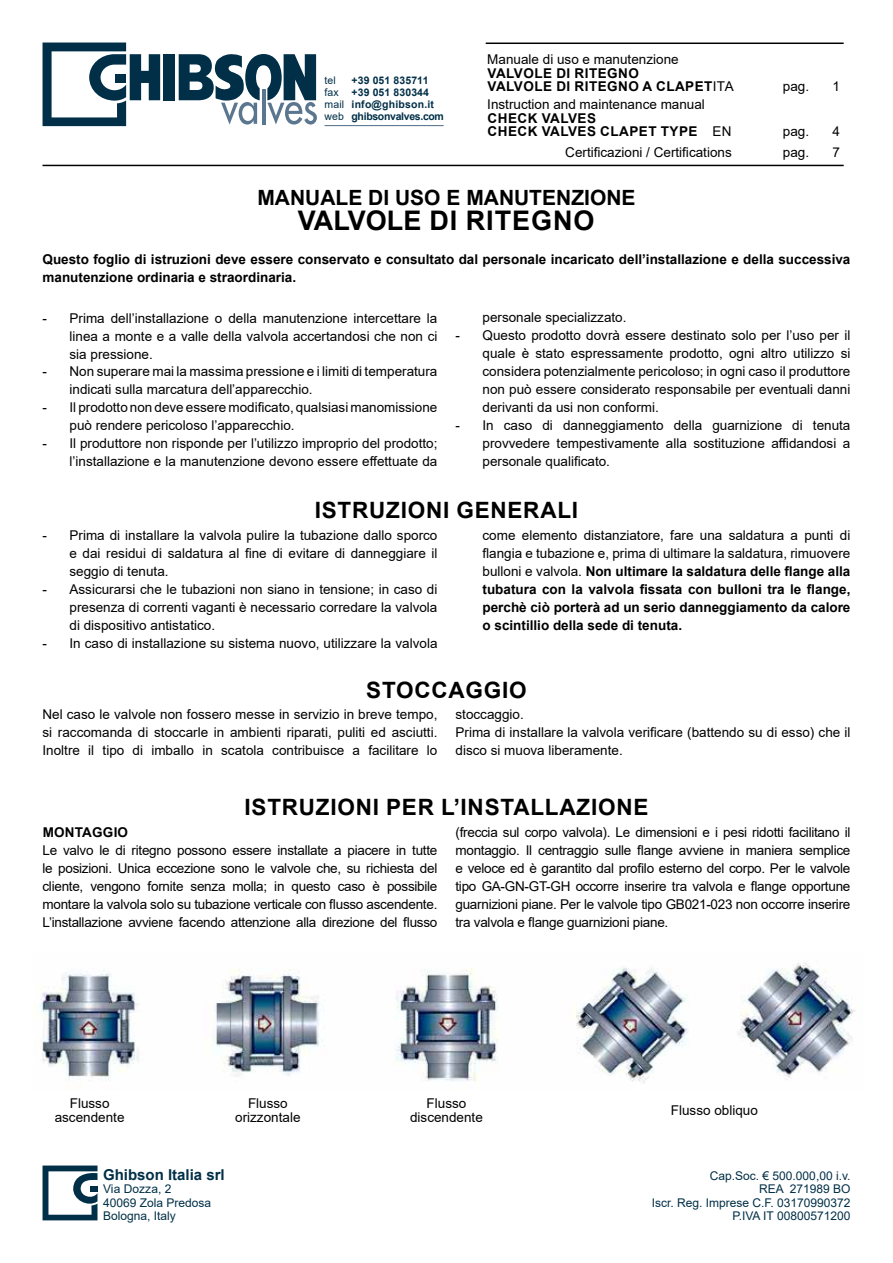
<style>
.page{position:relative;width:893px;height:1263px;background:#fff}
.page>*{position:absolute;margin:0;border:0;box-sizing:border-box;transform-origin:0 0}
.t1{font:700 27px "Arial";letter-spacing:.035em;color:#000}
.t2{font:700 22.5px "Arial";letter-spacing:.035em;color:#000}
.t3{font:700 21px "Arial";color:#000}
.t4{font:700 15px "Arial";color:#002f47}
.t5{font:13.5px/18px "Arial";color:#000;text-align:justify}
.t6{font:700 13.5px/18px "Arial";color:#000;text-align:justify}
.t7{font:700 13.5px/13.5px "Arial";letter-spacing:.035em;color:#000}
.t8{font:12px/13.5px "Arial";color:#002f47;text-align:right}
.t9{font:700 10.5px/12px "Arial";letter-spacing:.01em;color:#002f47}
.t10{font:10.5px "Arial";color:#002f47}
.s1{font-weight:400}
</style>
<div class="page">
<img style="left:39px;top:961px;width:817px;height:122px">
<svg style="left:43px;top:1165px;width:54px;height:55px"></svg>
<div style="left:90px;top:1186px;width:7px;height:6px;background:#002f47"></div>
<hr style="left:325px;top:125px;width:119px;height:1px;background:#5b7790">
<svg style="left:43px;top:43px;width:117px;height:83px"></svg>
<svg style="left:179px;top:54px;width:138px;height:71px"></svg>
<div style="left:164px;top:54px;width:11px;height:46px;background:#002f47"></div>
<hr style="left:43px;top:165px;width:801px;height:1px;background:#000">
<hr style="left:486px;top:43px;width:358px;height:1px;background:#000">
<p class="t9" style="left:325px;top:74px;width:121px;text-indent:27px">+39 051 835711 <span class="s1">fax</span> +39 051 830344 <span class="s1">mail</span> info@ghibson.it <span class="s1">web</span> ghibsonvalves.com</p>
<p class="t10" style="left:325px;top:73px;width:13px">tel</p>
<p class="t5" style="left:487px;top:50px;width:193px">Manuale di uso e manutenzione</p>
<p class="t7" style="left:488px;top:66px;width:248px">VALVOLE DI RITEGNO<br>VALVOLE DI RITEGNO A CLAPET<span class="s1">ITA</span></p>
<p class="t5" style="left:487px;top:95px;width:219px">Instruction and maintenance manual</p>
<p class="t7" style="left:488px;top:111px;width:246px">CHECK VALVES<br>CHECK VALVES CLAPET TYPE <span class="s1">EN</span></p>
<p class="t5" style="left:783px;top:77px;width:28px">pag.</p>
<p class="t5" style="left:832px;top:77px;width:9px">1</p>
<p class="t5" style="left:783px;top:122px;width:28px">pag.</p>
<p class="t5" style="left:832px;top:122px;width:9px">4</p>
<p class="t5" style="left:565px;top:143px;width:168px">Certificazioni / Certifications</p>
<p class="t5" style="left:783px;top:143px;width:28px">pag.</p>
<p class="t5" style="left:832px;top:143px;width:9px">7</p>
<h3 class="t3" style="left:257px;top:183px;width:380px">MANUALE DI USO E MANUTENZIONE</h3>
<h1 class="t1" style="left:298px;top:202px;width:298px">VALVOLE DI RITEGNO</h1>
<p class="t6" style="left:43px;top:250px;width:809px">Questo foglio di istruzioni deve essere conservato e consultato dal personale incaricato dell’installazione e della successiva manutenzione ordinaria e straordinaria.</p>
<p class="t5" style="left:70px;top:309px;width:369px;text-indent:-27px">- Prima dell’installazione o della manutenzione intercettare la linea a monte e a valle della valvola accertandosi che non ci sia pressione.</p>
<p class="t5" style="left:70px;top:363px;width:369px;text-indent:-27px">- Non superare mai la massima pressione e i limiti di temperatura indicati sulla marcatura dell’apparecchio.</p>
<p class="t5" style="left:70px;top:399px;width:369px;text-indent:-27px">- Il prodotto non deve essere modificato, qualsiasi manomissione può rendere pericoloso l’apparecchio.</p>
<p class="t5" style="left:43px;top:435px;width:396px;text-align:right">- Il produttore non risponde per l’utilizzo improprio del prodotto; l’installazione e la manutenzione devono essere effettuate da</p>
<p class="t5" style="left:482px;top:309px;width:146px">personale specializzato.</p>
<p class="t5" style="left:482px;top:327px;width:369px;text-indent:-27px">- Questo prodotto dovrà essere destinato solo per l’uso per il quale è stato espressamente prodotto, ogni altro utilizzo si considera potenzialmente pericoloso; in ogni caso il produttore non può essere considerato responsabile per eventuali danni derivanti da usi non conformi.</p>
<p class="t5" style="left:482px;top:417px;width:369px;text-indent:-27px">- In caso di danneggiamento della guarnizione di tenuta provvedere tempestivamente alla sostituzione affidandosi a personale qualificato.</p>
<h2 class="t2" style="left:315px;top:494px;width:265px">ISTRUZIONI GENERALI</h2>
<p class="t5" style="left:70px;top:526px;width:369px;text-indent:-27px">- Prima di installare la valvola pulire la tubazione dallo sporco e dai residui di saldatura al fine di evitare di danneggiare il seggio di tenuta.</p>
<p class="t5" style="left:70px;top:580px;width:369px;text-indent:-27px">- Assicurarsi che le tubazioni non siano in tensione; in caso di presenza di correnti vaganti è necessario corredare la valvola di dispositivo antistatico.</p>
<p class="t5" style="left:43px;top:634px;width:396px">- In caso di installazione su sistema nuovo, utilizzare la valvola</p>
<p class="t6" style="left:482px;top:526px;width:369px"><span class="s1">come elemento distanziatore, fare una saldatura a punti di flangia e tubazione e, prima di ultimare la saldatura, rimuovere bulloni e valvola.</span> Non ultimare la saldatura delle flange alla tubatura con la valvola fissata con bulloni tra le flange, perchè ciò porterà ad un serio danneggiamento da calore o scintillio della sede di tenuta.</p>
<h2 class="t2" style="left:366px;top:674px;width:162px">STOCCAGGIO</h2>
<p class="t5" style="left:43px;top:706px;width:396px">Nel caso le valvole non fossero messe in servizio in breve tempo, si raccomanda di stoccarle in ambienti riparati, puliti ed asciutti.<br>Inoltre il tipo di imballo in scatola contribuisce a facilitare lo</p>
<p class="t5" style="left:455px;top:705px;width:396px;text-align:left">stoccaggio.<br>Prima di installare la valvola verificare (battendo su di esso) che il disco si muova liberamente.</p>
<h2 class="t2" style="left:245px;top:791px;width:405px">ISTRUZIONI PER L’INSTALLAZIONE</h2>
<p class="t6" style="left:43px;top:823px;width:87px">MONTAGGIO</p>
<p class="t5" style="left:43px;top:841px;width:396px">Le valvo le di ritegno possono essere installate a piacere in tutte le posizioni. Unica eccezione sono le valvole che, su richiesta del cliente, vengono fornite senza molla; in questo caso è possibile montare la valvola solo su tubazione verticale con flusso ascendente.<br>L’installazione avviene facendo attenzione alla direzione del flusso</p>
<p class="t5" style="left:455px;top:823px;width:396px">(freccia sul corpo valvola). Le dimensioni e i pesi ridotti facilitano il montaggio. Il centraggio sulle flange avviene in maniera semplice e veloce ed è garantito dal profilo esterno del corpo. Per le valvole tipo GA-GN-GT-GH occorre inserire tra valvola e flange opportune guarnizioni piane. Per le valvole tipo GB021-023 non occorre inserire tra valvola e flange guarnizioni piane.</p>
<p class="t5" style="left:55px;top:1097px;width:71px;line-height:13.5px;text-align:center">Flusso ascendente</p>
<p class="t5" style="left:235px;top:1097px;width:67px;line-height:13.5px;text-align:center">Flusso orizzontale</p>
<p class="t5" style="left:410px;top:1097px;width:74px;line-height:13.5px;text-align:center">Flusso discendente</p>
<p class="t5" style="left:671px;top:1101px;width:89px">Flusso obliquo</p>
<p class="t4" style="left:103px;top:1164px;width:123px">Ghibson Italia srl</p>
<p class="t8" style="left:103px;top:1182px;width:110px;text-align:left">Via Dozza, 2<br>40069 Zola Predosa<br>Bologna, Italy</p>
<p class="t8" style="left:652px;top:1169px;width:200px">Cap.Soc. € 500.000,00 i.v.<br>REA 271989 BO<br>Iscr. Reg. Imprese C.F. 03170990372<br>P.IVA IT 00800571200</p>
</div>
